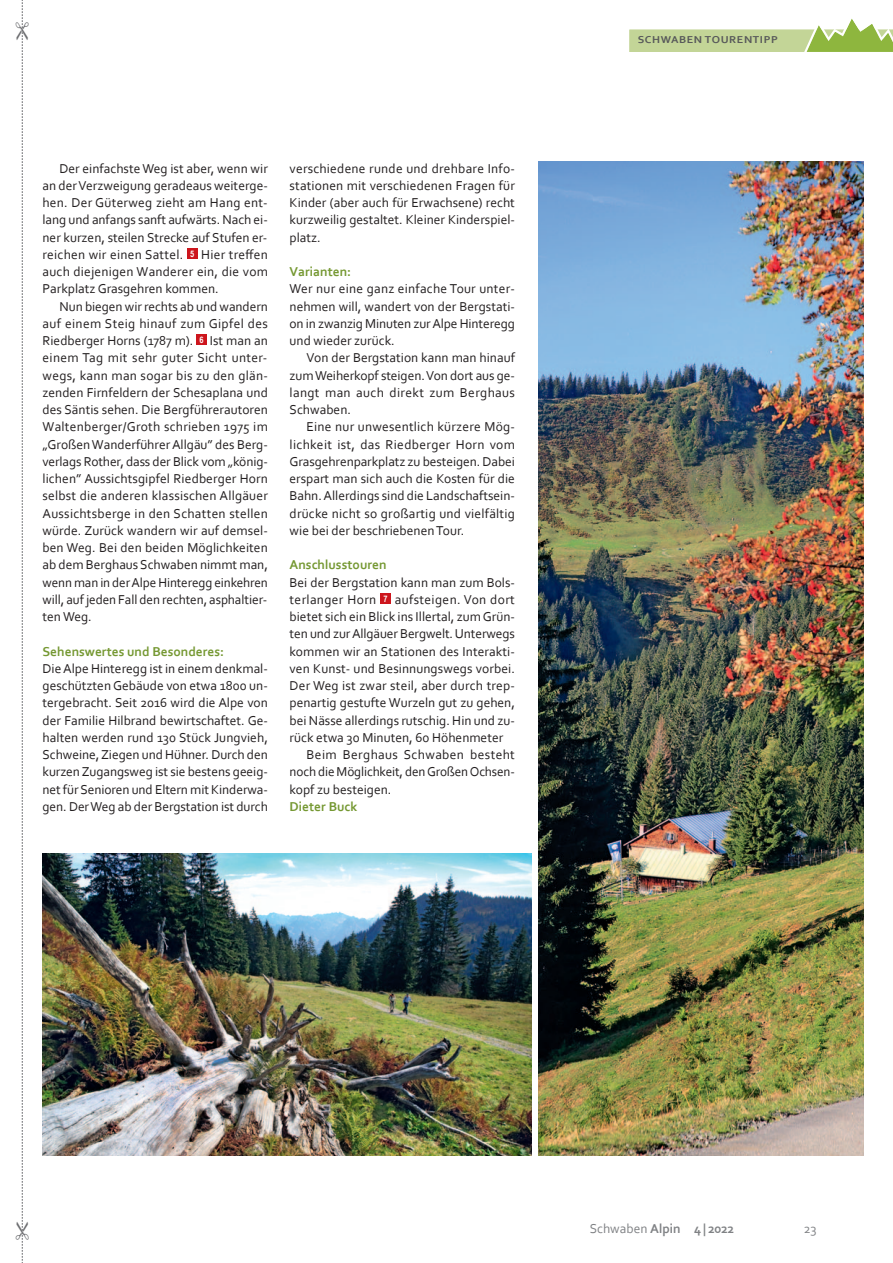
<style>
.page{position:relative;width:893px;height:1263px;background:#fff}
.page>*{position:absolute;margin:0;border:0;box-sizing:border-box;transform-origin:0 0}
.t1{font:13.5px/17.2px "Corbel";color:#231f20;text-align:justify}
.t2{font:700 13.5px "Corbel";color:#759832}
.t3{font:700 13.5px "Corbel";color:#808285}
.t4{font:13.5px "Corbel";color:#808285}
.t5{font:700 10.5px "Corbel";letter-spacing:.05em;color:#57585a;scale:1.09 1}
.t6{font:700 9px "Arial Narrow";color:#fff}
.s1{font-weight:400}
</style>
<div class="page">
<div style="left:187px;top:248px;width:11px;height:11px;background:#cd151d"></div>
<div style="left:196px;top:334px;width:11px;height:11px;background:#cd151d"></div>
<div style="left:380px;top:593px;width:11px;height:11px;background:#cd151d"></div>
<svg style="left:629px;top:18px;width:264px;height:34px"></svg>
<img style="left:43px;top:854px;width:489px;height:302px">
<img style="left:538px;top:162px;width:325px;height:994px">
<svg style="left:21px;top:0;width:2px;height:1263px"></svg>
<p class="t1" style="left:43px;top:159px;width:227px;text-indent:17px">Der einfachste Weg ist aber, wenn wir an der Verzweigung geradeaus weiterge‐ hen. Der Güterweg zieht am Hang ent‐ lang und anfangs sanft aufwärts. Nach ei‐ ner kurzen, steilen Strecke auf Stufen er‐ reichen wir einen Sattel.</p>
<p class="t1" style="left:43px;top:246px;width:227px;text-indent:159px">Hier treffen auch diejenigen Wanderer ein, die vom Parkplatz Grasgehren kommen.</p>
<p class="t1" style="left:43px;top:297px;width:227px;text-indent:17px">Nun biegen wir rechts ab und wandern auf einem Steig hinauf zum Gipfel des Riedberger Horns (1787 m). Ist man an einem Tag mit sehr guter Sicht unter‐ wegs, kann man sogar bis zu den glän‐ zenden Firnfeldern der Schesaplana und des Säntis sehen. Die Bergführerautoren Waltenberger/Groth schrieben 1975 im „Großen Wanderführer Allgäu” des Berg‐ verlags Rother, dass der Blick vom „könig‐ lichen” Aussichtsgipfel Riedberger Horn selbst die anderen klassischen Allgäuer Aussichtsberge in den Schatten stellen würde. Zurück wandern wir auf demsel‐ ben Weg. Bei den beiden Möglichkeiten ab dem Berghaus Schwaben nimmt man, wenn man in der Alpe Hinteregg einkehren will, auf jeden Fall den rechten, asphaltier‐ ten Weg.</p>
<p class="t2" style="left:43px;top:643px;width:183px">Sehenswertes und Besonderes:</p>
<p class="t1" style="left:43px;top:660px;width:227px">Die Alpe Hinteregg ist in einem denkmal‐ geschützten Gebäude von etwa 1800 un‐ tergebracht. Seit 2016 wird die Alpe von der Familie Hilbrand bewirtschaftet. Ge‐ halten werden rund 130 Stück Jungvieh, Schweine, Ziegen und Hühner. Durch den kurzen Zugangsweg ist sie bestens geeig‐ net für Senioren und Eltern mit Kinderwa‐ gen. Der Weg ab der Bergstation ist durch</p>
<p class="t6" style="left:190px;top:248px;width:6px">5</p>
<p class="t6" style="left:200px;top:334px;width:6px">6</p>
<p class="t1" style="left:290px;top:159px;width:227px">verschiedene runde und drehbare Info‐ stationen mit verschiedenen Fragen für Kinder (aber auch für Erwachsene) recht kurzweilig gestaltet. Kleiner Kinderspiel‐ platz.</p>
<p class="t2" style="left:290px;top:263px;width:63px">Varianten:</p>
<p class="t1" style="left:290px;top:280px;width:227px">Wer nur eine ganz einfache Tour unter‐ nehmen will, wandert von der Bergstati‐ on in zwanzig Minuten zur Alpe Hinteregg und wieder zurück.</p>
<p class="t1" style="left:290px;top:349px;width:227px;text-indent:17px">Von der Bergstation kann man hinauf zum Weiherkopf steigen. Von dort aus ge‐ langt man auch direkt zum Berghaus Schwaben.</p>
<p class="t1" style="left:290px;top:418px;width:227px;text-indent:17px">Eine nur unwesentlich kürzere Mög‐ lichkeit ist, das Riedberger Horn vom Grasgehrenparkplatz zu besteigen. Dabei erspart man sich auch die Kosten für die Bahn. Allerdings sind die Landschaftsein‐ drücke nicht so großartig und vielfältig wie bei der beschriebenen Tour.</p>
<p class="t2" style="left:290px;top:556px;width:98px">Anschlusstouren</p>
<p class="t1" style="left:290px;top:573px;width:227px">Bei der Bergstation kann man zum Bols‐ terlanger Horn</p>
<p class="t1" style="left:290px;top:591px;width:227px;text-indent:105px">aufsteigen. Von dort bietet sich ein Blick ins Illertal, zum Grün‐ ten und zur Allgäuer Bergwelt. Unterwegs kommen wir an Stationen des Interakti‐ ven Kunst‐ und Besinnungswegs vorbei.<br>Der Weg ist zwar steil, aber durch trep‐ penartig gestufte Wurzeln gut zu gehen, bei Nässe allerdings rutschig. Hin und zu‐ rück etwa 30 Minuten, 60 Höhenmeter</p>
<p class="t1" style="left:290px;top:746px;width:227px;text-indent:17px">Beim Berghaus Schwaben besteht noch die Möglichkeit, den Großen Ochsen‐ kopf zu besteigen.</p>
<p class="t2" style="left:290px;top:798px;width:69px">Dieter Buck</p>
<p class="t6" style="left:384px;top:593px;width:6px">7</p>
<p class="t5" style="left:638px;top:33px;width:130px">SCHWABEN TOURENTIPP</p>
<p class="t3" style="left:590px;top:1220px;width:146px"><span class="s1">Schwaben</span> Alpin 4| 2022</p>
<p class="t4" style="left:804px;top:1220px;width:14px">23</p>
</div>
